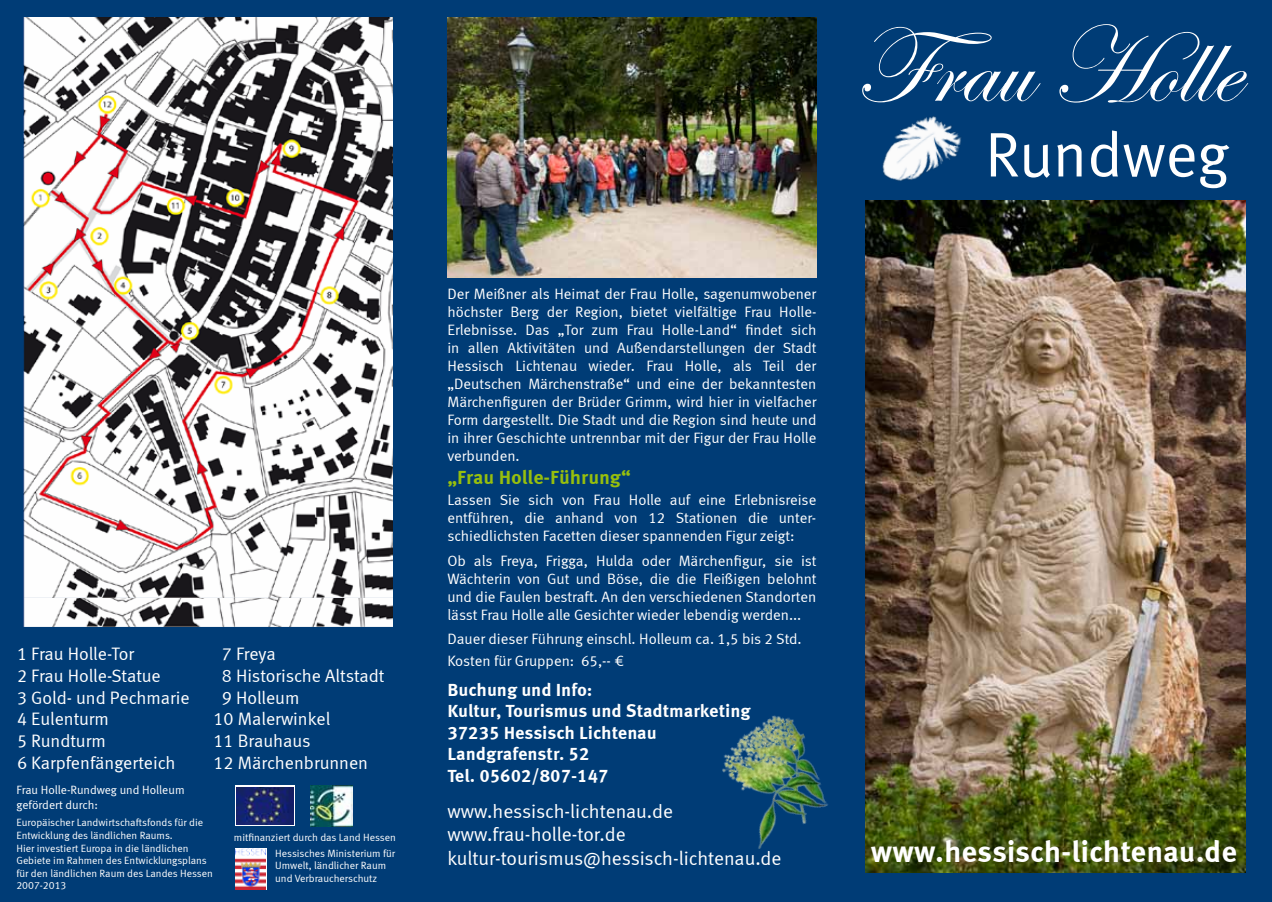
<style>
.page{position:relative;width:1272px;height:902px;background:#fff}
.page>*{position:absolute;margin:0;border:0;box-sizing:border-box;transform-origin:0 0}
.t1{font:109.5px "Edwardian Script ITC";color:#fff}
.t2{font:63px "Meta Correspondence";letter-spacing:-.005em;color:#fff}
.t3{font:700 30px "Meta Correspondence";letter-spacing:-.005em;color:#fff}
.t4{font:19.5px/23.4px "Meta Correspondence";color:#fff}
.t5{font:700 19.5px "Meta Correspondence";letter-spacing:-.005em;color:#97bf0d}
.t6{font:18px/21.6px "Meta Correspondence";color:#fff}
.t7{font:700 18px/21.6px "Meta Correspondence";color:#fff}
.t8{font:15px/18px "Meta Correspondence";color:#fff;text-align:justify}
.t9{font:12px/14.4px "Meta Correspondence";color:#fff}
.t10{font:10.5px/12.6px "Meta Correspondence";color:#fff}
</style>
<div class="page">
<div style="left:0;top:0;width:1271px;height:901px;background:#003c76"></div>
<img style="left:865px;top:200px;width:380px;height:672px">
<img style="left:24px;top:597px;width:369px;height:29px">
<img style="left:24px;top:17px;width:369px;height:580px">
<img style="left:882px;top:116px;width:79px;height:65px">
<img style="left:722px;top:715px;width:106px;height:134px">
<img style="left:447px;top:17px;width:369px;height:260px">
<svg style="left:235px;top:785px;width:59px;height:41px"></svg>
<img style="left:236px;top:787px;width:57px;height:37px">
<img style="left:310px;top:785px;width:42px;height:41px">
<img style="left:235px;top:848px;width:31px;height:41px">
<p class="t6" style="left:17px;top:643px;width:174px">1 Frau Holle-Tor<br>2 Frau Holle-Statue<br>3 Gold- und Pechmarie<br>4 Eulenturm<br>5 Rundturm<br>6 Karpfenfängerteich</p>
<p class="t6" style="left:222px;top:643px;width:55px">7 Freya</p>
<p class="t6" style="left:222px;top:664px;width:164px">8 Historische Altstadt</p>
<p class="t6" style="left:222px;top:686px;width:79px">9 Holleum</p>
<p class="t6" style="left:213px;top:708px;width:118px">10 Malerwinkel</p>
<p class="t6" style="left:213px;top:729px;width:99px">11 Brauhaus</p>
<p class="t6" style="left:213px;top:751px;width:156px">12 Märchenbrunnen</p>
<p class="t9" style="left:17px;top:782px;width:170px">Frau Holle-Rundweg und Holleum gefördert durch:</p>
<p class="t10" style="left:16px;top:816px;width:198px">Europäischer Landwirtschaftsfonds für die Entwicklung des ländlichen Raums.<br>Hier investiert Europa in die ländlichen Gebiete im Rahmen des Entwicklungsplans für den ländlichen Raum des Landes Hessen 2007-2013</p>
<p class="t10" style="left:234px;top:831px;width:163px">mitfinanziert durch das Land Hessen</p>
<p class="t10" style="left:275px;top:846px;width:121px">Hessisches Ministerium für<br>Umwelt, ländlicher Raum und Verbraucherschutz</p>
<p class="t8" style="left:447px;top:284px;width:370px">Der Meißner als Heimat der Frau Holle, sagenumwobener höchster Berg der Region, bietet vielfältige Frau Holle-Erlebnisse. Das „Tor zum Frau Holle-Land“ findet sich in allen Aktivitäten und Außendarstellungen der Stadt Hessisch Lichtenau wieder. Frau Holle, als Teil der „Deutschen Märchenstraße“ und eine der bekanntesten Märchenfiguren der Brüder Grimm, wird hier in vielfacher Form dargestellt. Die Stadt und die Region sind heute und in ihrer Geschichte untrennbar mit der Figur der Frau Holle verbunden.</p>
<h3 class="t5" style="left:447px;top:465px;width:185px">„Frau Holle-Führung“</h3>
<p class="t8" style="left:447px;top:490px;width:370px">Lassen Sie sich von Frau Holle auf eine Erlebnisreise entführen, die anhand von 12 Stationen die unter&shy;schiedlichsten Facetten dieser spannenden Figur zeigt:</p>
<p class="t8" style="left:447px;top:551px;width:370px">Ob als Freya, Frigga, Hulda oder Märchenfigur, sie ist Wächterin von Gut und Böse, die die Fleißigen belohnt und die Faulen bestraft. An den verschiedenen Standorten lässt Frau Holle alle Gesichter wieder lebendig werden...</p>
<p class="t8" style="left:447px;top:628px;width:356px;line-height:21.6px">Dauer dieser Führung einschl. Holleum ca. 1,5 bis 2 Std.<br>Kosten für Gruppen: 65,-- €</p>
<p class="t7" style="left:447px;top:678px;width:305px">Buchung und Info:<br>Kultur, Tourismus und Stadtmarketing<br>37235 Hessisch Lichtenau<br>Landgrafenstr. 52<br>Tel. 05602/807-147</p>
<h3 class="t4" style="left:447px;top:799px;width:335px">www.hessisch-lichtenau.de www.frau-holle-tor.de kultur-tourismus@hessisch-lichtenau.de</h3>
<h1 class="t1" style="left:855px;top:7px;width:384px">Frau Holle</h1>
<h2 class="t2" style="left:985px;top:118px;width:245px">Rundweg</h2>
<h3 class="t3" style="left:870px;top:833px;width:368px">www.hessisch-lichtenau.de</h3>
</div>
